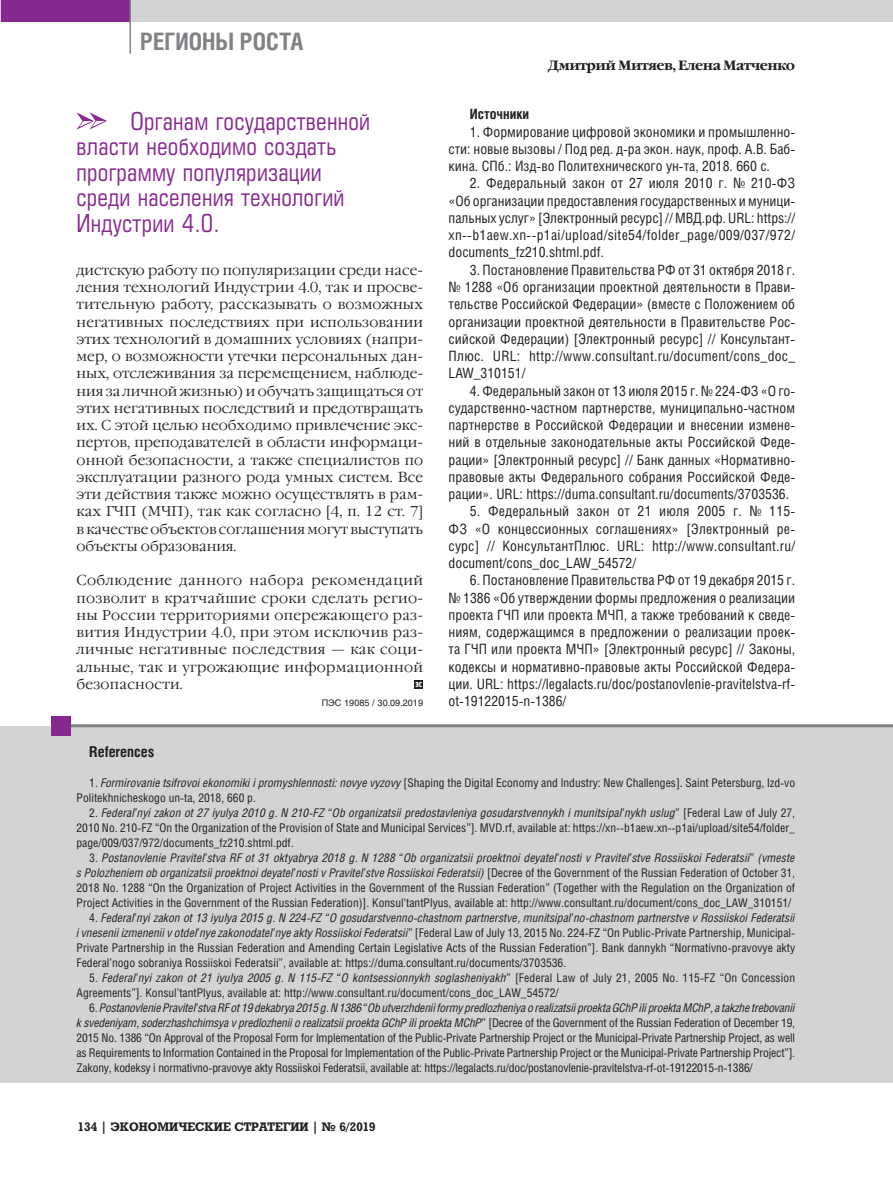
<style>
.page{position:relative;width:893px;height:1191px;background:#fff}
.page>*{position:absolute;margin:0;border:0;box-sizing:border-box;transform-origin:0 0}
.t1{font:24px/25.5px "Europe Condensed C";letter-spacing:.01em;color:#872890}
.t2{font:700 24px "Helios Cond C";color:#808285}
.t3{font:700 15px "Helios Cond C";color:#231f20}
.t4{font:14.25px/17.2px "Helios Cond C";color:#231f20;text-align:justify}
.t5{font:14.25px/17.2px "Garamond C";letter-spacing:.01em;color:#231f20;text-align:justify}
.t6{font:700 14.25px "Helios Cond C";color:#231f20}
.t7{font:700 13.5px "Garamond C";letter-spacing:-.04em;color:#231f20}
.t8{font:12px/15px "Helios Cond C";color:#231f20;text-align:justify}
.t9{font:700 12px "Rodeo C";color:#231f20}
.t10{font:9px "Helios C";color:#231f20}
.t11{font:9px "Hermes C";color:#fff}
.s1{font-style:italic}
</style>
<div class="page">
<div style="left:1px;top:0;width:892px;height:21px;background:#d1d3d4"></div>
<div style="left:1px;top:0;width:129px;height:21px;background:#872890"></div>
<hr style="left:129px;top:0;width:2px;height:54px;background:#808285">
<div style="left:415px;top:681px;width:8px;height:8px;background:#231f20"></div>
<div style="left:1px;top:725px;width:892px;height:357px;background:#d1d3d4"></div>
<hr style="left:58px;top:724px;width:835px;height:3px;background:#808285">
<div style="left:51px;top:716px;width:20px;height:19px;background:#872890"></div>
<svg style="left:77px;top:112px;width:30px;height:18px"></svg>
<h1 class="t2" style="left:140px;top:33px;width:165px">РЕГИОНЫ РОСТА</h1>
<h1 class="t1" style="left:77px;top:110px;width:295px;text-indent:54px">Органам государственной власти необходимо создать программу популяризации среди населения технологий<br>Индустрии 4.0.</h1>
<p class="t5" style="left:77px;top:263px;width:348px">дистскую работу по популяризации среди насе&shy;ления технологий Индустрии 4.0, так и просве&shy;тительную работу, рассказывать о возможных негативных последствиях при использовании этих технологий в домашних условиях (напри&shy;мер, о возможности утечки персональных дан&shy;ных, отслеживания за перемещением, наблюде&shy;ния за личной жизнью) и обучать защищаться от этих негативных последствий и предотвращать их. С этой целью необходимо привлечение экс&shy;пертов, преподавателей в области информаци&shy;онной безопасности, а также специалистов по эксплуатации разного рода умных систем. Все эти действия также можно осуществлять в рам&shy;ках ГЧП (МЧП), так как согласно [4, п. 12 ст. 7] в качестве объектов соглашения могут выступать объекты образования.</p>
<p class="t5" style="left:77px;top:573px;width:348px">Соблюдение данного набора рекомендаций позволит в кратчайшие сроки сделать регио&shy;ны России территориями опережающего раз&shy;вития Индустрии 4.0, при этом исключив раз&shy;личные негативные последствия — как соци&shy;альные, так и угрожающие информационной безопасности.</p>
<p class="t11" style="left:416px;top:681px;width:8px">эс</p>
<p class="t10" style="left:322px;top:699px;width:103px">ПЭС 19085 / 30.09.2019</p>
<p class="t7" style="left:549px;top:60px;width:248px">Дмитрий Митяев, Елена Матченко</p>
<p class="t6" style="left:470px;top:109px;width:61px">Источники</p>
<p class="t4" style="left:449px;top:124px;width:348px;text-indent:21px">1. Формирование цифровой экономики и промышленно&shy;сти: новые вызовы / Под ред. д-ра экон. наук, проф. А.В. Баб&shy;кина. СПб.: Изд-во Политехнического ун-та, 2018. 660 с.</p>
<p class="t4" style="left:449px;top:176px;width:348px;text-indent:21px">2. Федеральный закон от 27 июля 2010 г. № 210-ФЗ «Об организации предоставления государственных и муници&shy;пальных услуг» [Электронный ресурс] // МВД.рф. URL: https:// xn--b1aew.xn--p1ai/upload/site54/folder_page/009/037/972/ documents_fz210.shtml.pdf.</p>
<p class="t4" style="left:449px;top:262px;width:348px;text-indent:21px">3. Постановление Правительства РФ от 31 октября 2018 г. № 1288 «Об организации проектной деятельности в Прави&shy;тельстве Российской Федерации» (вместе с Положением об организации проектной деятельности в Правительстве Рос&shy;сийской Федерации) [Электронный ресурс] // Консультант-Плюс. URL: http://www.consultant.ru/document/cons_doc_ LAW_310151/</p>
<p class="t4" style="left:449px;top:383px;width:348px;text-indent:21px">4. Федеральный закон от 13 июля 2015 г. № 224-ФЗ «О го&shy;сударственно-частном партнерстве, муниципально-частном партнерстве в Российской Федерации и внесении измене&shy;ний в отдельные законодательные акты Российской Феде&shy;рации» [Электронный ресурс] // Банк данных «Нормативно&shy;правовые акты Федерального собрания Российской Феде&shy;рации». URL: https://duma.consultant.ru/documents/3703536.</p>
<p class="t4" style="left:449px;top:504px;width:348px;text-indent:21px">5. Федеральный закон от 21 июля 2005 г. № 115- ФЗ «О концессионных соглашениях» [Электронный ре&shy;сурс] // КонсультантПлюс. URL: http://www.consultant.ru/ document/cons_doc_LAW_54572/</p>
<p class="t4" style="left:449px;top:573px;width:348px;text-indent:21px">6. Постановление Правительства РФ от 19 декабря 2015 г. № 1386 «Об утверждении формы предложения о реализации проекта ГЧП или проекта МЧП, а также требований к сведе&shy;ниям, содержащимся в предложении о реализации проек&shy;та ГЧП или проекта МЧП» [Электронный ресурс] // Законы, кодексы и нормативно-правовые акты Российской Федера&shy;ции. URL: https://legalacts.ru/doc/postanovlenie-pravitelstva-rf&shy;ot-19122015-n-1386/</p>
<p class="t3" style="left:89px;top:746px;width:67px">References</p>
<p class="t8" style="left:77px;top:776px;width:720px;text-indent:13px">1. <span class="s1">Formirovanie tsifrovoi ekonomiki i promyshlennosti: novye vyzovy</span> [Shaping the Digital Economy and Industry: New Challenges]. Saint Petersburg, Izd-vo<br>Politekhnicheskogo un-ta, 2018, 660 p.</p>
<p class="t8" style="left:77px;top:806px;width:720px;text-indent:13px">2. <span class="s1">Federal’nyi zakon ot 27 iyulya 2010 g. N 210-FZ “Ob organizatsii predostavleniya gosudarstvennykh i munitsipal’nykh uslug”</span> [Federal Law of July 27, 2010 No. 210-FZ “On the Organization of the Provision of State and Municipal Services”]. MVD.rf, available at: https://xn--b1aew.xn--p1ai/upload/site54/folder_ page/009/037/972/documents_fz210.shtml.pdf.</p>
<p class="t8" style="left:77px;top:851px;width:720px;text-indent:13px">3. <span class="s1">Postanovlenie Pravitel’stva RF ot 31 oktyabrya 2018 g. N 1288 “Ob organizatsii proektnoi deyatel’nosti v Pravitel’stve Rossiiskoi Federatsii” (vmeste s Polozheniem ob organizatsii proektnoi deyatel’nosti v Pravitel’stve Rossiiskoi Federatsii)</span> [Decree of the Government of the Russian Federation of October 31, 2018 No. 1288 “On the Organization of Project Activities in the Government of the Russian Federation” (Together with the Regulation on the Organization of Project Activities in the Government of the Russian Federation)]. Konsul’tantPlyus, available at: http://www.consultant.ru/document/cons_doc_LAW_310151/</p>
<p class="t8" style="left:77px;top:911px;width:720px;text-indent:13px">4. <span class="s1">Federal’nyi zakon ot 13 iyulya 2015 g. N 224-FZ “O gosudarstvenno-chastnom partnerstve, munitsipal’no-chastnom partnerstve v Rossiiskoi Federatsii i vnesenii izmenenii v otdel’nye zakonodatel’nye akty Rossiiskoi Federatsii”</span> [Federal Law of July 13, 2015 No. 224-FZ “On Public-Private Partnership, Municipal-Private Partnership in the Russian Federation and Amending Certain Legislative Acts of the Russian Federation”]. Bank dannykh “Normativno-pravovye akty Federal’nogo sobraniya Rossiiskoi Federatsii”, available at: https://duma.consultant.ru/documents/3703536.</p>
<p class="t8" style="left:77px;top:971px;width:720px;text-indent:13px">5. <span class="s1">Federal’nyi zakon ot 21 iyulya 2005 g. N 115-FZ “O kontsessionnykh soglasheniyakh”</span> [Federal Law of July 21, 2005 No. 115-FZ “On Concession<br>Agreements”]. Konsul’tantPlyus, available at: http://www.consultant.ru/document/cons_doc_LAW_54572/</p>
<p class="t8" style="left:77px;top:1001px;width:720px;text-indent:13px">6. <span class="s1">Postanovlenie Pravitel’stva RF ot 19 dekabrya 2015 g. N 1386 “Ob utverzhdenii formy predlozheniya o realizatsii proekta GChP ili proekta MChP, a takzhe trebovanii k svedeniyam, soderzhashchimsya v predlozhenii o realizatsii proekta GChP ili proekta MChP”</span> [Decree of the Government of the Russian Federation of December 19, 2015 No. 1386 “On Approval of the Proposal Form for Implementation of the Public-Private Partnership Project or the Municipal-Private Partnership Project, as well as Requirements to Information Contained in the Proposal for Implementation of the Public-Private Partnership Project or the Municipal-Private Partnership Project”].<br>Zakony, kodeksy i normativno-pravovye akty Rossiiskoi Federatsii, available at: https://legalacts.ru/doc/postanovlenie-pravitelstva-rf-ot-19122015-n-1386/</p>
<p class="t9" style="left:78px;top:1122px;width:299px">134 | ЭКОНОМИЧЕСКИЕ СТРАТЕГИИ | № 6/2019</p>
</div>
